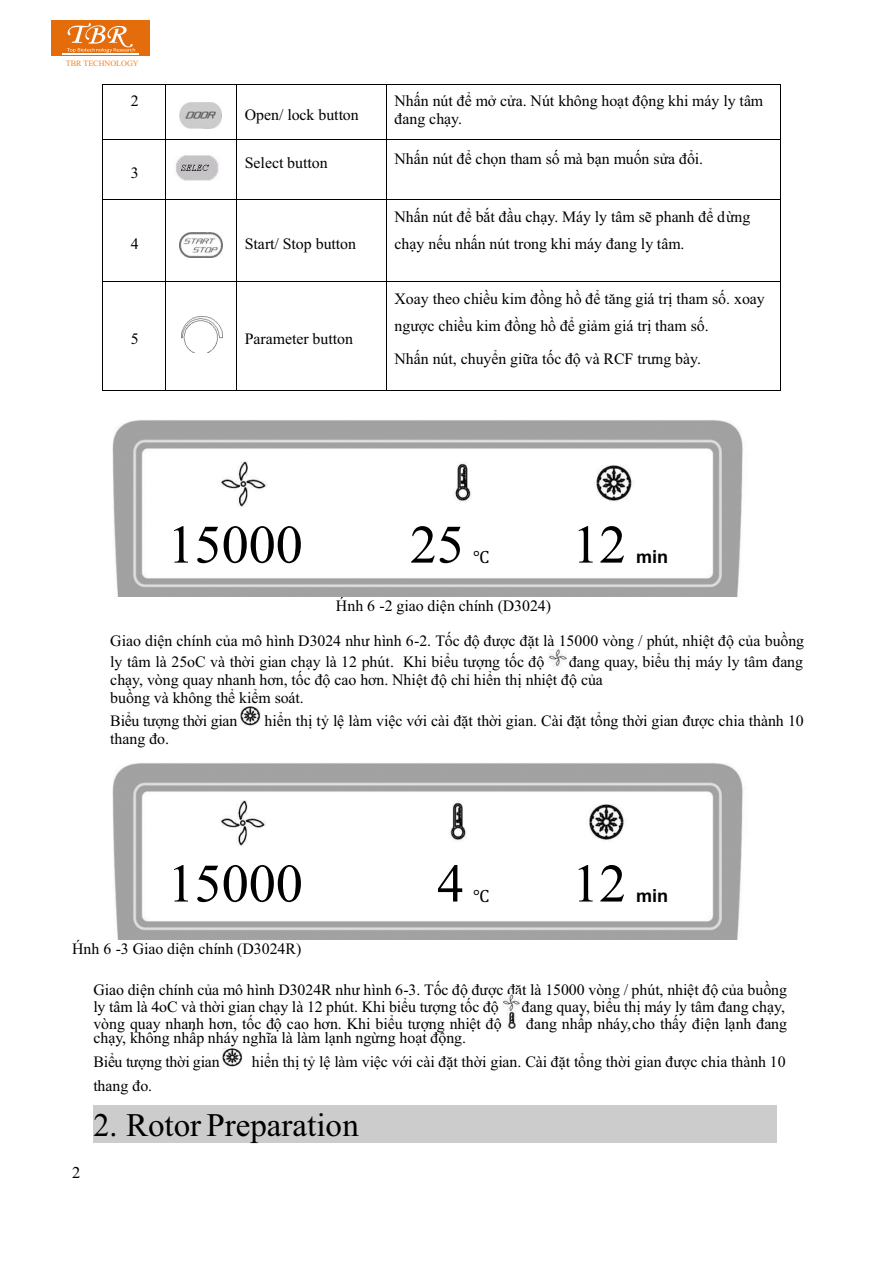
<style>
.page{position:relative;width:895px;height:1265px;background:#fff}
.page>*{position:absolute;margin:0;border:0;box-sizing:border-box;transform-origin:0 0}
.t1{font:54px "Times New Roman";color:#000}
.t2{font:33px "Times New Roman";color:#000}
.t3{font:700 18px "Arial";color:#000}
.t4{font:18px "Cambria Math";color:#000}
.t5{font:16.5px "Times New Roman";color:#000}
.t6{font:15.9px/18.3px "Times New Roman";color:#000}
.t7{font:8.1px "Times New Roman";color:#f5821f}
</style>
<div class="page">
<hr style="left:102px;top:84px;width:63px;height:1px;background:#000">
<hr style="left:165px;top:84px;width:70px;height:1px;background:#000">
<hr style="left:236px;top:84px;width:149px;height:1px;background:#000">
<hr style="left:386px;top:84px;width:393px;height:1px;background:#000">
<hr style="left:102px;top:85px;width:1px;height:54px;background:#000">
<hr style="left:165px;top:85px;width:1px;height:54px;background:#000">
<hr style="left:235px;top:85px;width:1px;height:54px;background:#000">
<hr style="left:385px;top:85px;width:1px;height:54px;background:#000">
<hr style="left:779px;top:85px;width:1px;height:54px;background:#000">
<hr style="left:102px;top:139px;width:63px;height:1px;background:#000">
<hr style="left:165px;top:139px;width:70px;height:1px;background:#000">
<hr style="left:236px;top:139px;width:149px;height:1px;background:#000">
<hr style="left:386px;top:139px;width:393px;height:1px;background:#000">
<hr style="left:102px;top:140px;width:1px;height:59px;background:#000">
<hr style="left:165px;top:140px;width:1px;height:59px;background:#000">
<hr style="left:235px;top:140px;width:1px;height:59px;background:#000">
<hr style="left:385px;top:140px;width:1px;height:59px;background:#000">
<hr style="left:779px;top:140px;width:1px;height:59px;background:#000">
<hr style="left:102px;top:199px;width:63px;height:1px;background:#000">
<hr style="left:165px;top:199px;width:70px;height:1px;background:#000">
<hr style="left:236px;top:199px;width:149px;height:1px;background:#000">
<hr style="left:386px;top:199px;width:393px;height:1px;background:#000">
<hr style="left:102px;top:200px;width:1px;height:81px;background:#000">
<hr style="left:165px;top:200px;width:1px;height:81px;background:#000">
<hr style="left:235px;top:200px;width:1px;height:81px;background:#000">
<hr style="left:385px;top:200px;width:1px;height:81px;background:#000">
<hr style="left:779px;top:200px;width:1px;height:81px;background:#000">
<hr style="left:102px;top:281px;width:63px;height:1px;background:#000">
<hr style="left:165px;top:281px;width:70px;height:1px;background:#000">
<hr style="left:236px;top:281px;width:149px;height:1px;background:#000">
<hr style="left:386px;top:281px;width:393px;height:1px;background:#000">
<hr style="left:102px;top:282px;width:1px;height:108px;background:#000">
<hr style="left:102px;top:390px;width:63px;height:1px;background:#000">
<hr style="left:165px;top:282px;width:1px;height:108px;background:#000">
<hr style="left:165px;top:390px;width:70px;height:1px;background:#000">
<hr style="left:235px;top:282px;width:1px;height:108px;background:#000">
<hr style="left:236px;top:390px;width:149px;height:1px;background:#000">
<hr style="left:385px;top:282px;width:1px;height:108px;background:#000">
<hr style="left:386px;top:390px;width:393px;height:1px;background:#000">
<hr style="left:779px;top:282px;width:1px;height:108px;background:#000">
<div style="left:93px;top:1104px;width:683px;height:38px;background:#ccc"></div>
<img style="left:179px;top:102px;width:43px;height:26px">
<img style="left:176px;top:155px;width:43px;height:26px">
<img style="left:179px;top:232px;width:43px;height:25px">
<img style="left:181px;top:317px;width:42px;height:35px">
<img style="left:548px;top:650px;width:18px;height:17px">
<img style="left:241px;top:707px;width:19px;height:18px">
<img style="left:502px;top:994px;width:17px;height:17px">
<img style="left:506px;top:1011px;width:9px;height:17px">
<img style="left:223px;top:1048px;width:19px;height:19px">
<img style="left:113px;top:420px;width:630px;height:176px">
<img style="left:215px;top:461px;width:422px;height:46px">
<img style="left:167px;top:514px;width:137px;height:60px">
<img style="left:410px;top:514px;width:91px;height:60px">
<img style="left:572px;top:514px;width:97px;height:60px">
<img style="left:113px;top:763px;width:630px;height:176px">
<img style="left:215px;top:800px;width:414px;height:46px">
<img style="left:167px;top:853px;width:137px;height:60px">
<img style="left:436px;top:853px;width:65px;height:60px">
<img style="left:572px;top:853px;width:97px;height:60px">
<div style="left:51px;top:21px;width:99px;height:35px;background:#e46c0a"></div>
<svg style="left:66px;top:23px;width:69px;height:29px"></svg>
<hr style="left:62px;top:53px;width:77px;height:2px;background:#fff">
<p class="t7" style="left:66px;top:60px;width:74px">TBR TECHNOLOGY</p>
<p class="t6" style="left:131px;top:93px;width:9px">2</p>
<p class="t6" style="left:131px;top:165px;width:9px">3</p>
<p class="t6" style="left:244px;top:107px;width:115px">Open/ lock button</p>
<p class="t6" style="left:394px;top:93px;width:370px">Nhấn nút để mở cửa. Nút không hoạt động khi máy ly tâm đang chạy.</p>
<p class="t6" style="left:244px;top:155px;width:84px">Select button</p>
<p class="t6" style="left:394px;top:151px;width:310px">Nhấn nút để chọn tham số mà bạn muốn sửa đổi.</p>
<p class="t6" style="left:131px;top:236px;width:9px">4</p>
<p class="t6" style="left:244px;top:236px;width:113px">Start/ Stop button</p>
<p class="t6" style="left:131px;top:331px;width:9px">5</p>
<p class="t6" style="left:244px;top:331px;width:110px">Parameter button</p>
<p class="t6" style="left:394px;top:204px;width:357px;line-height:27px">Nhấn nút để bắt đầu chạy. Máy ly tâm sẽ phanh để dừng chạy nếu nhấn nút trong khi máy đang ly tâm.</p>
<p class="t6" style="left:394px;top:286px;width:371px;line-height:26.8px">Xoay theo chiều kim đồng hồ để tăng giá trị tham số. xoay ngược chiều kim đồng hồ để giảm giá trị tham số.</p>
<p class="t6" style="left:394px;top:351px;width:308px">Nhấn nút, chuyển giữa tốc độ và RCF trưng bày.</p>
<h1 class="t1" style="left:167px;top:525px;width:136px">15000</h1>
<h1 class="t1" style="left:410px;top:525px;width:55px">25</h1>
<p class="t4" style="left:473px;top:548px;width:18px">℃</p>
<h1 class="t1" style="left:572px;top:525px;width:55px">12</h1>
<p class="t3" style="left:635px;top:549px;width:34px">min</p>
<p class="t6" style="left:336px;top:598px;width:216px">H́nh 6 -2 giao diện chính (D3024)</p>
<p class="t6" style="left:110px;top:632px;width:695px;line-height:20.5px">Giao diện chính của mô hình D3024 như hình 6-2. Tốc độ được đặt là 15000 vòng / phút, nhiệt độ của buồng ly tâm là 25oC và thời gian chạy là 12 phút. Khi biểu tượng tốc độ</p>
<p class="t6" style="left:110px;top:654px;width:693px;text-indent:458px">đang quay, biểu thị máy ly tâm đang chạy, vòng quay nhanh hơn, tốc độ cao hơn. Nhiệt độ chỉ hiển thị nhiệt độ của<br>buồng và không thể kiểm soát.</p>
<p class="t6" style="left:110px;top:713px;width:128px">Biểu tượng thời gian</p>
<p class="t6" style="left:264px;top:713px;width:540px">hiển thị tỷ lệ làm việc với cài đặt thời gian. Cài đặt tổng thời gian được chia thành 10</p>
<p class="t6" style="left:110px;top:731px;width:60px">thang đo.</p>
<h1 class="t1" style="left:167px;top:864px;width:137px">15000</h1>
<h1 class="t1" style="left:437px;top:864px;width:29px">4</h1>
<p class="t4" style="left:473px;top:887px;width:18px">℃</p>
<h1 class="t1" style="left:572px;top:864px;width:56px">12</h1>
<p class="t3" style="left:635px;top:888px;width:34px">min</p>
<p class="t6" style="left:72px;top:941px;width:230px">H́nh 6 -3 Giao diện chính (D3024R)</p>
<p class="t6" style="left:93px;top:982px;width:694px;line-height:17.1px">Giao diện chính của mô hình D3024R như hình 6-3. Tốc độ được đặt là 15000 vòng / phút, nhiệt độ của buồng ly tâm là 4oC và thời gian chạy là 12 phút. Khi biểu tượng tốc độ</p>
<p class="t6" style="left:521px;top:998px;width:264px">đang quay, biểu thị máy ly tâm đang chạy,</p>
<p class="t6" style="left:93px;top:1015px;width:409px">vòng quay nhanh hơn, tốc độ cao hơn. Khi biểu tượng nhiệt độ</p>
<p class="t6" style="left:526px;top:1015px;width:262px">đang nhấp nháy,cho thấy điện lạnh đang</p>
<p class="t6" style="left:93px;top:1027px;width:374px;line-height:23.7px">chạy, không nhấp nháy nghĩa là làm lạnh ngừng hoạt động.<br>Biểu tượng thời gian</p>
<p class="t6" style="left:251px;top:1054px;width:535px">hiển thị tỷ lệ làm việc với cài đặt thời gian. Cài đặt tổng thời gian được chia thành 10</p>
<p class="t5" style="left:72px;top:1166px;width:10px">2</p>
<p class="t6" style="left:93px;top:1078px;width:60px">thang đo.</p>
<h2 class="t2" style="left:93px;top:1112px;width:267px">2. Rotor Preparation</h2>
</div>
